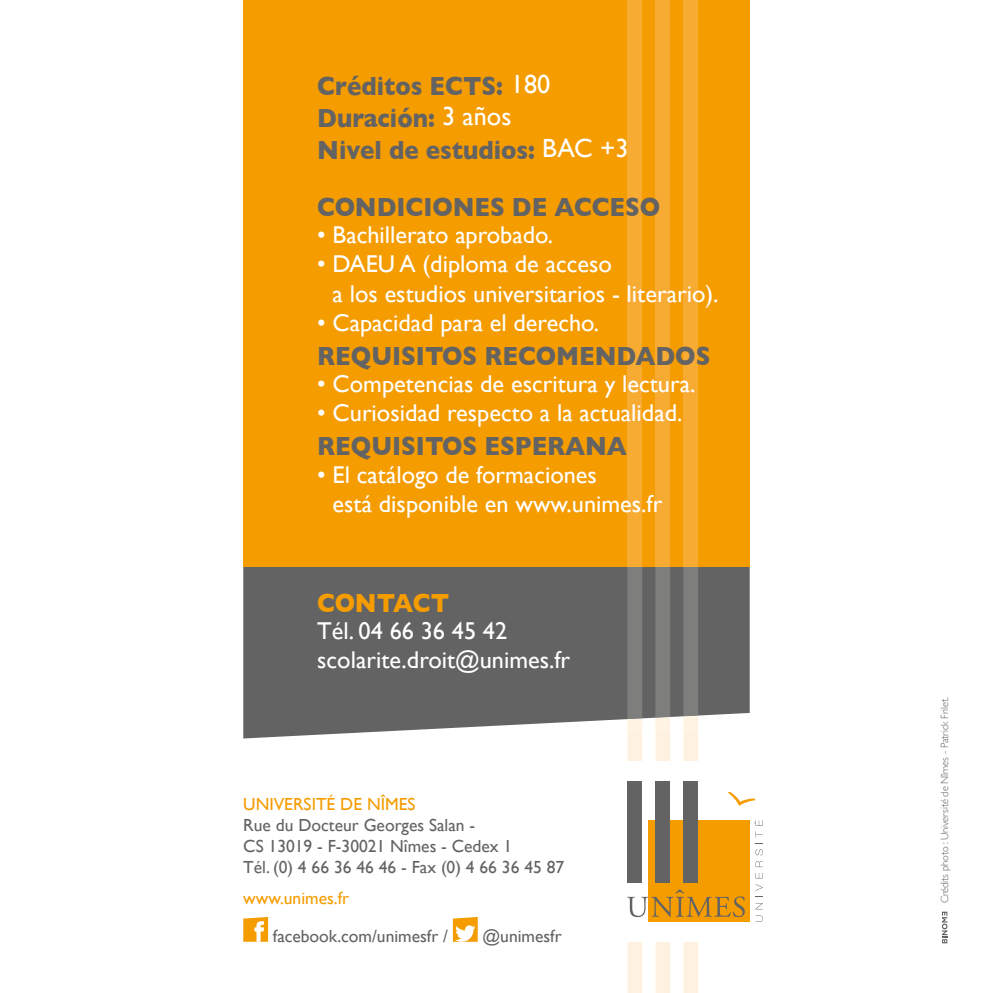
<style>
.page{position:relative;width:993px;height:993px;background:#fff}
.page>*{position:absolute;margin:0;border:0;box-sizing:border-box;transform-origin:0 0}
.t1{font:700 26.78px/32px "Gill Sans";color:#646363;scale:.9 1}
.t2{font:700 26.78px "Gill Sans";letter-spacing:-.015em;color:#f59c00;scale:.9 1}
.t3{font:24.32px/29.2px "Gill Sans";color:#fff}
.t4{font:17.5px/21px "Gill Sans";color:#646363}
.t5{font:17.5px "Gill Sans";color:#f59c00}
.t6{font:300 10.5px "Gill Sans";letter-spacing:-.01em;color:#646363}
.s1{font-weight:400;font-size:26.25px;color:#fff}
</style>
<div class="page">
<hr style="left:992px;top:0;width:1px;height:266px;background:#646363">
<svg style="left:243px;top:566px;width:384px;height:172px;background:#6e6d6c"></svg>
<div style="left:243px;top:0;width:506px;height:566px;background:#f59c00"></div>
<svg style="left:941px;top:911px;width:6px;height:32px"></svg>
<div style="left:627px;top:0;width:15px;height:566px;background:#f8ab33"></div>
<div style="left:655px;top:0;width:15px;height:566px;background:#f8ab33"></div>
<div style="left:683px;top:0;width:15px;height:566px;background:#f8ab33"></div>
<svg style="left:627px;top:566px;width:135px;height:426px"></svg>
<svg style="left:243px;top:917px;width:25px;height:24px"></svg>
<svg style="left:453px;top:917px;width:24px;height:24px"></svg>
<p class="t1" style="left:317px;top:69px;width:347px">Créditos ECTS: <span class="s1">180<br></span>Duración: <span class="s1">3 años<br></span>Nivel de estudios: <span class="s1">BAC +3</span></p>
<p class="t1" style="left:317px;top:190px;width:383px">CONDICIONES DE ACCESO</p>
<p class="t3" style="left:317px;top:220px;width:237px">• Bachillerato aprobado.</p>
<p class="t3" style="left:332px;top:249px;width:387px;text-indent:-15px">• DAEU A (diploma de acceso<br>a los estudios universitarios - literario).</p>
<p class="t3" style="left:317px;top:307px;width:283px">• Capacidad para el derecho.</p>
<p class="t1" style="left:317px;top:339px;width:438px">REQUISITOS RECOMENDADOS</p>
<p class="t3" style="left:317px;top:369px;width:379px">• Competencias de escritura y lectura.</p>
<p class="t3" style="left:317px;top:398px;width:366px">• Curiosidad respecto a la actualidad.</p>
<p class="t1" style="left:317px;top:429px;width:345px">REQUISITOS ESPERANA</p>
<p class="t3" style="left:332px;top:459px;width:331px;text-indent:-15px">• El catálogo de formaciones<br>está disponible en www.unimes.fr</p>
<p class="t2" style="left:317px;top:581px;width:148px">CONTACT</p>
<p class="t3" style="left:317px;top:616px;width:254px">Tél. 04 66 36 45 42 scolarite.droit@unimes.fr</p>
<p class="t5" style="left:243px;top:793px;width:174px">UNIVERSITÉ DE NÎMES</p>
<p class="t4" style="left:243px;top:813px;width:322px">Rue du Docteur Georges Salan -<br>CS 13019 - F-30021 Nîmes - Cedex 1<br>Tél. (0) 4 66 36 46 46 - Fax (0) 4 66 36 45 87</p>
<p class="t5" style="left:243px;top:887px;width:107px">www.unimes.fr</p>
<p class="t4" style="left:273px;top:924px;width:176px">facebook.com/unimesfr /</p>
<p class="t4" style="left:482px;top:924px;width:80px">@unimesfr</p>
<p class="t6" style="left:936px;top:902px;width:207px;rotate:-90deg">Crédits photo : Université de Nîmes - Patrick Frilet.</p>
</div>
